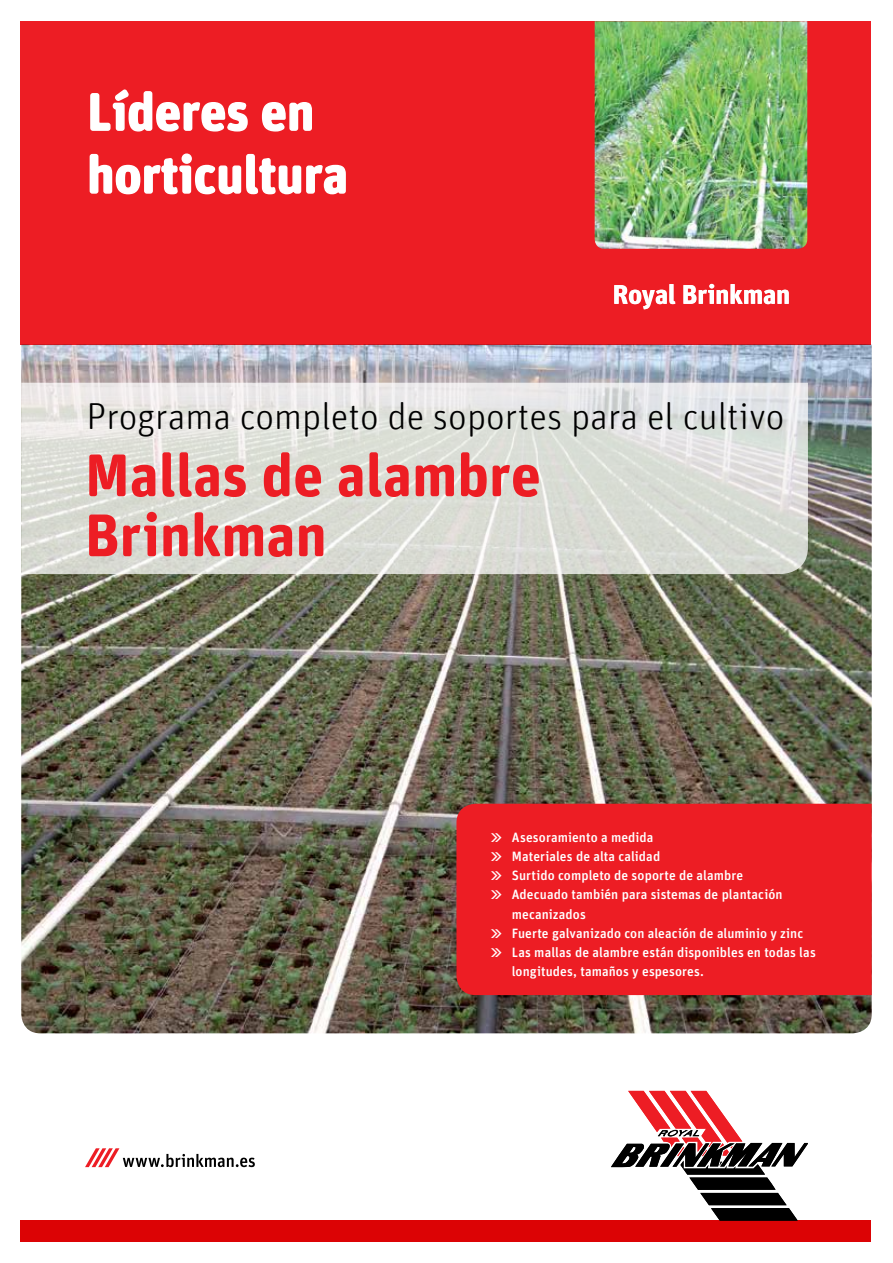
<style>
.page{position:relative;width:893px;height:1263px;background:#fff}
.page>*{position:absolute;margin:0;border:0;box-sizing:border-box;transform-origin:0 0}
.t1{font:700 60px/60px "Unit Rounded Offc Pro";color:#ed1d24}
.t2{font:700 52.35px/62.8px "Unit Rounded Offc Pro";color:#fff}
.t3{font:300 37.5px "Unit Rounded Offc Pro";color:#000}
.t4{font:500 13.5px/19.2px "Unit";letter-spacing:.01em;color:#fff}
</style>
<div class="page">
<img style="left:21px;top:344px;width:851px;height:689px">
<div style="left:21px;top:21px;width:850px;height:323px;background:#ed1d24"></div>
<div style="left:456px;top:804px;width:416px;height:191px;background:#ed1d24"></div>
<div style="left:21px;top:1220px;width:850px;height:22px;background:#dc0305"></div>
<img style="left:595px;top:21px;width:212px;height:228px">
<svg style="left:21px;top:383px;width:787px;height:191px;background:#dee0da"></svg>
<svg style="left:612px;top:1091px;width:195px;height:130px"></svg>
<svg style="left:85px;top:1148px;width:170px;height:19px"></svg>
<svg style="left:614px;top:284px;width:175px;height:25px"></svg>
<svg style="left:90px;top:89px;width:158px;height:43px"></svg>
<svg style="left:261px;top:102px;width:51px;height:30px"></svg>
<svg style="left:89px;top:153px;width:257px;height:42px"></svg>
<svg style="left:491px;top:833px;width:11px;height:9px"></svg>
<svg style="left:491px;top:852px;width:11px;height:9px"></svg>
<svg style="left:491px;top:871px;width:11px;height:9px"></svg>
<svg style="left:491px;top:891px;width:11px;height:8px"></svg>
<svg style="left:491px;top:929px;width:11px;height:9px"></svg>
<svg style="left:491px;top:948px;width:11px;height:9px"></svg>
<h2 class="t2" style="left:87px;top:78px;width:262px">Líderes en horticultura</h2>
<h3 class="t3" style="left:86px;top:392px;width:700px">Programa completo de soportes para el cultivo</h3>
<h1 class="t1" style="left:85px;top:442px;width:457px">Mallas de alambre<br>Brinkman</h1>
<p class="t4" style="left:512px;top:827px;width:306px">Asesoramiento a medida<br>Materiales de alta calidad<br>Surtido completo de soporte de alambre<br>Adecuado también para sistemas de plantación mecanizados<br>Fuerte galvanizado con aleación de aluminio y zinc Las mallas de alambre están disponibles en todas las longitudes, tamaños y espesores.</p>
</div>
